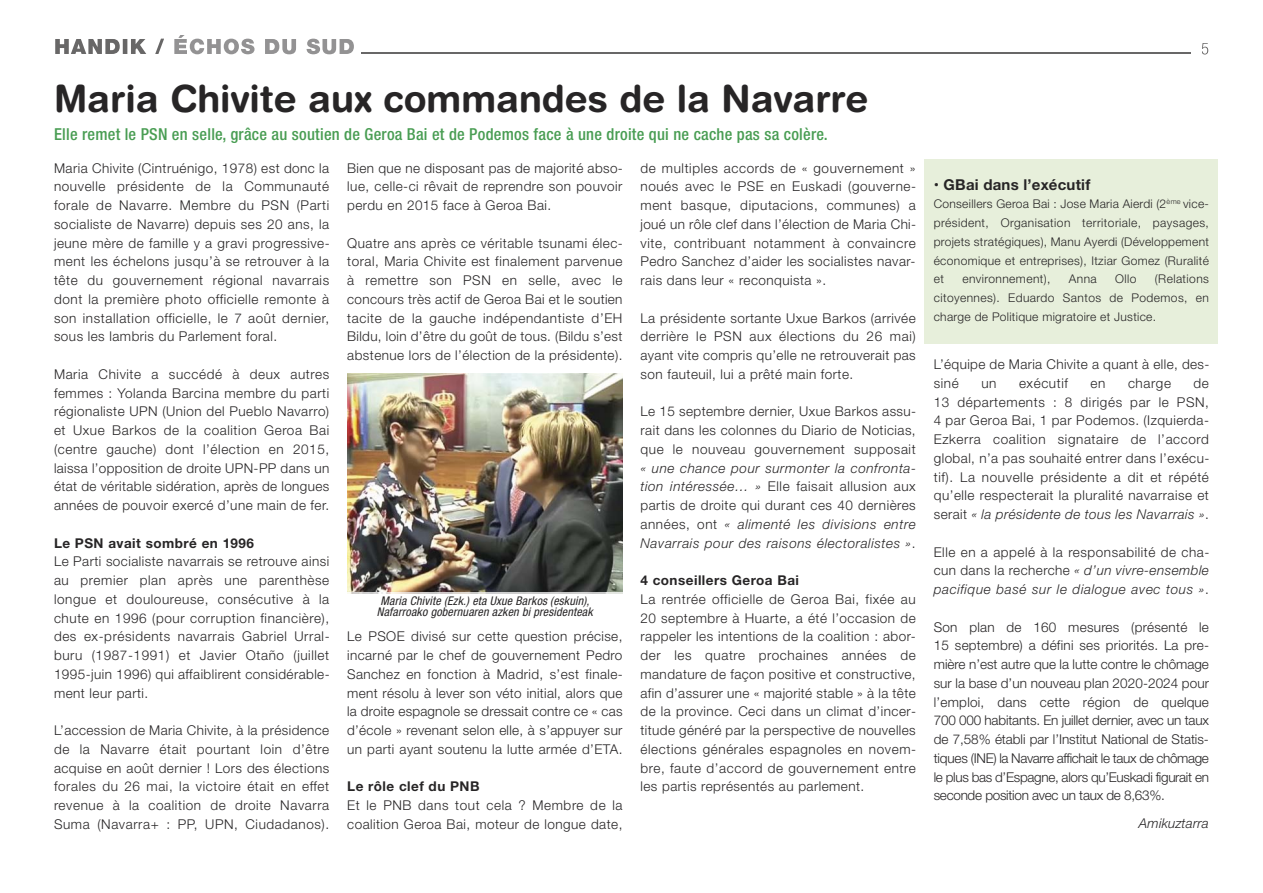
<style>
.page{position:relative;width:1263px;height:893px;background:#fff}
.page>*{position:absolute;margin:0;border:0;box-sizing:border-box;transform-origin:0 0}
.t1{font:700 37.5px "Helvetica Rounded";color:#272526}
.t2{font:500 condensed 16.5px "Helvetica Neue";letter-spacing:.015em;color:#499d53}
.t3{font:700 15px "Helvetica Neue";letter-spacing:.015em;color:#272526}
.t4{font:300 13.5px/18.8px "Helvetica Neue";letter-spacing:.035em;color:#272526;text-align:justify}
.t5{font:italic 300 13.5px/18.8px "Helvetica Neue";letter-spacing:.045em;color:#272526;text-align:justify}
.t6{font:700 13.5px "Helvetica Neue";letter-spacing:.035em;color:#272526}
.t7{font:italic 300 13.5px "Helvetica Neue";letter-spacing:.015em;color:#272526}
.t8{font:300 12px/18.8px "Helvetica Neue";letter-spacing:.03em;color:#272526;text-align:justify}
.t9{font:italic condensed 12px/11.4px "Helvetica Neue";letter-spacing:.015em;color:#272526;text-align:center}
.s1{font-style:normal}
.s2{font-style:italic}
</style>
<div class="page">
<svg style="left:55px;top:39px;width:109px;height:15px"></svg>
<svg style="left:174px;top:35px;width:180px;height:19px"></svg>
<svg style="left:1202px;top:43px;width:6px;height:12px"></svg>
<hr style="left:361px;top:52px;width:830px;height:2px;background:#686767">
<img style="left:347px;top:374px;width:275px;height:219px">
<div style="left:925px;top:159px;width:293px;height:185px;background:#e7efdb"></div>
<h1 class="t1" style="left:54px;top:84px;width:816px">Maria Chivite aux commandes de la Navarre</h1>
<p class="t2" style="left:54px;top:128px;width:775px">Elle remet le PSN en selle, grâce au soutien de Geroa Bai et de Podemos face à une droite qui ne cache pas sa colère.</p>
<p class="t4" style="left:54px;top:160px;width:277px">Maria Chivite (Cintruénigo, 1978) est donc la nouvelle présidente de la Communauté forale de Navarre. Membre du PSN (Parti socialiste de Navarre) depuis ses 20 ans, la jeune mère de famille y a gravi progressive&shy;ment les échelons jusqu’à se retrouver à la tête du gouvernement régional navarrais dont la première photo officielle remonte à son installation officielle, le 7 août dernier, sous les lambris du Parlement foral.</p>
<p class="t4" style="left:54px;top:366px;width:277px">Maria Chivite a succédé à deux autres femmes : Yolanda Barcina membre du parti régionaliste UPN (Union del Pueblo Navarro) et Uxue Barkos de la coalition Geroa Bai (centre gauche) dont l’élection en 2015, laissa l’opposition de droite UPN-PP dans un état de véritable sidération, après de longues années de pouvoir exercé d’une main de fer.</p>
<p class="t6" style="left:54px;top:538px;width:202px">Le PSN avait sombré en 1996</p>
<p class="t4" style="left:54px;top:553px;width:277px">Le Parti socialiste navarrais se retrouve ainsi au premier plan après une parenthèse longue et douloureuse, consécutive à la chute en 1996 (pour corruption financière), des ex-présidents navarrais Gabriel Urral&shy;buru (1987-1991) et Javier Otaño (juillet 1995-juin 1996) qui affaiblirent considérable&shy;ment leur parti.</p>
<p class="t4" style="left:54px;top:722px;width:277px">L’accession de Maria Chivite, à la présidence de la Navarre était pourtant loin d’être acquise en août dernier ! Lors des élections forales du 26 mai, la victoire était en effet revenue à la coalition de droite Navarra Suma (Navarra+ : PP, UPN, Ciudadanos).</p>
<p class="t4" style="left:347px;top:160px;width:277px">Bien que ne disposant pas de majorité abso&shy;lue, celle-ci rêvait de reprendre son pouvoir perdu en 2015 face à Geroa Bai.</p>
<p class="t4" style="left:347px;top:235px;width:277px">Quatre ans après ce véritable tsunami élec&shy;toral, Maria Chivite est finalement parvenue à remettre son PSN en selle, avec le concours très actif de Geroa Bai et le soutien tacite de la gauche indépendantiste d’EH Bildu, loin d’être du goût de tous. (Bildu s’est abstenue lors de l’élection de la présidente).</p>
<p class="t4" style="left:640px;top:160px;width:277px">de multiples accords de « gouvernement » noués avec le PSE en Euskadi (gouverne&shy;ment basque, diputacions, communes) a joué un rôle clef dans l’élection de Maria Chi&shy;vite, contribuant notamment à convaincre Pedro Sanchez d’aider les socialistes navar&shy;rais dans leur « reconquista ».</p>
<p class="t4" style="left:640px;top:310px;width:277px">La présidente sortante Uxue Barkos (arrivée derrière le PSN aux élections du 26 mai) ayant vite compris qu’elle ne retrouverait pas son fauteuil, lui a prêté main forte.</p>
<p class="t4" style="left:640px;top:403px;width:277px">Le 15 septembre dernier, Uxue Barkos assu&shy;rait dans les colonnes du Diario de Noticias, que le nouveau gouvernement supposait</p>
<p class="t5" style="left:640px;top:460px;width:277px">« une chance pour surmonter la confronta&shy;tion intéressée… » <span class="s1">Elle faisait allusion aux partis de droite qui durant ces 40 dernières années, ont</span> « alimenté les divisions entre Navarrais pour des raisons électoralistes »<span class="s1">.</span></p>
<p class="t6" style="left:640px;top:575px;width:160px">4 conseillers Geroa Bai</p>
<p class="t4" style="left:640px;top:591px;width:277px">La rentrée officielle de Geroa Bai, fixée au 20 septembre à Huarte, a été l’occasion de rappeler les intentions de la coalition : abor&shy;der les quatre prochaines années de mandature de façon positive et constructive, afin d’assurer une « majorité stable » à la tête de la province. Ceci dans un climat d’incer&shy;titude généré par la perspective de nouvelles élections générales espagnoles en novem&shy;bre, faute d’accord de gouvernement entre les partis représentés au parlement.</p>
<p class="t9" style="left:377px;top:596px;width:217px">Maria Chivite (Ezk.) eta Uxue Barkos (eskuin),<br>Nafarroako gobernuaren azken bi presidenteak</p>
<p class="t4" style="left:347px;top:628px;width:277px">Le PSOE divisé sur cette question précise, incarné par le chef de gouvernement Pedro Sanchez en fonction à Madrid, s’est finale&shy;ment résolu à lever son véto initial, alors que la droite espagnole se dressait contre ce « cas d’école » revenant selon elle, à s’appuyer sur un parti ayant soutenu la lutte armée d’ETA.</p>
<p class="t6" style="left:347px;top:782px;width:134px">Le rôle clef du PNB</p>
<p class="t4" style="left:347px;top:797px;width:277px">Et le PNB dans tout cela ? Membre de la coalition Geroa Bai, moteur de longue date,</p>
<p class="t3" style="left:934px;top:179px;width:158px">• GBai dans l’exécutif</p>
<p class="t8" style="left:934px;top:196px;width:277px">Conseillers Geroa Bai : Jose Maria Aierdi (2<sup>ème</sup> vice&shy;président, Organisation territoriale, paysages, projets stratégiques), Manu Ayerdi (Développement économique et entreprises), Itziar Gomez (Ruralité et</p>
<p class="t8" style="left:934px;top:271px;width:277px;text-indent:221px">(Relations citoyennes). Eduardo Santos de Podemos, en charge de Politique migratoire et Justice.</p>
<p class="t8" style="left:962px;top:271px;width:90px">environnement),</p>
<p class="t8" style="left:1069px;top:271px;width:29px">Anna</p>
<p class="t8" style="left:1115px;top:271px;width:23px">Ollo</p>
<p class="t4" style="left:934px;top:356px;width:277px">L’équipe de Maria Chivite a quant à elle, des&shy;siné</p>
<p class="t4" style="left:981px;top:375px;width:17px">un</p>
<p class="t4" style="left:1019px;top:375px;width:51px">exécutif</p>
<p class="t4" style="left:1090px;top:375px;width:16px">en</p>
<p class="t4" style="left:1128px;top:375px;width:45px">charge</p>
<p class="t4" style="left:934px;top:375px;width:277px;text-indent:260px">de 13 départements : 8 dirigés par le PSN, 4 par Geroa Bai, 1 par Podemos. (Izquierda-Ezkerra coalition signataire de l’accord global, n’a pas souhaité entrer dans l’exécu&shy;tif). La nouvelle présidente a dit et répété qu’elle respecterait la pluralité navarraise et serait <span class="s2">« la présidente de tous les Navarrais »</span>.</p>
<p class="t4" style="left:934px;top:544px;width:277px">Elle en a appelé à la responsabilité de cha&shy;cun dans la recherche <span class="s2">« d’un vivre-ensemble pacifique basé sur le dialogue avec tous »</span>.</p>
<p class="t4" style="left:934px;top:619px;width:277px">Son plan de 160 mesures (présenté le 15 septembre) a défini ses priorités. La pre&shy;mière n’est autre que la lutte contre le chômage sur la base d’un nouveau plan 2020-2024 pour l’emploi, dans cette région de quelque 700 000 habitants. En juillet dernier, avec un taux de 7,58% établi par l’Institut National de Statis&shy;tiques (INE) la Navarre affichait le taux de chômage le plus bas d’Espagne, alors qu’Euskadi figurait en seconde position avec un taux de 8,63%.</p>
<p class="t7" style="left:1139px;top:818px;width:72px">Amikuztarra</p>
</div>
